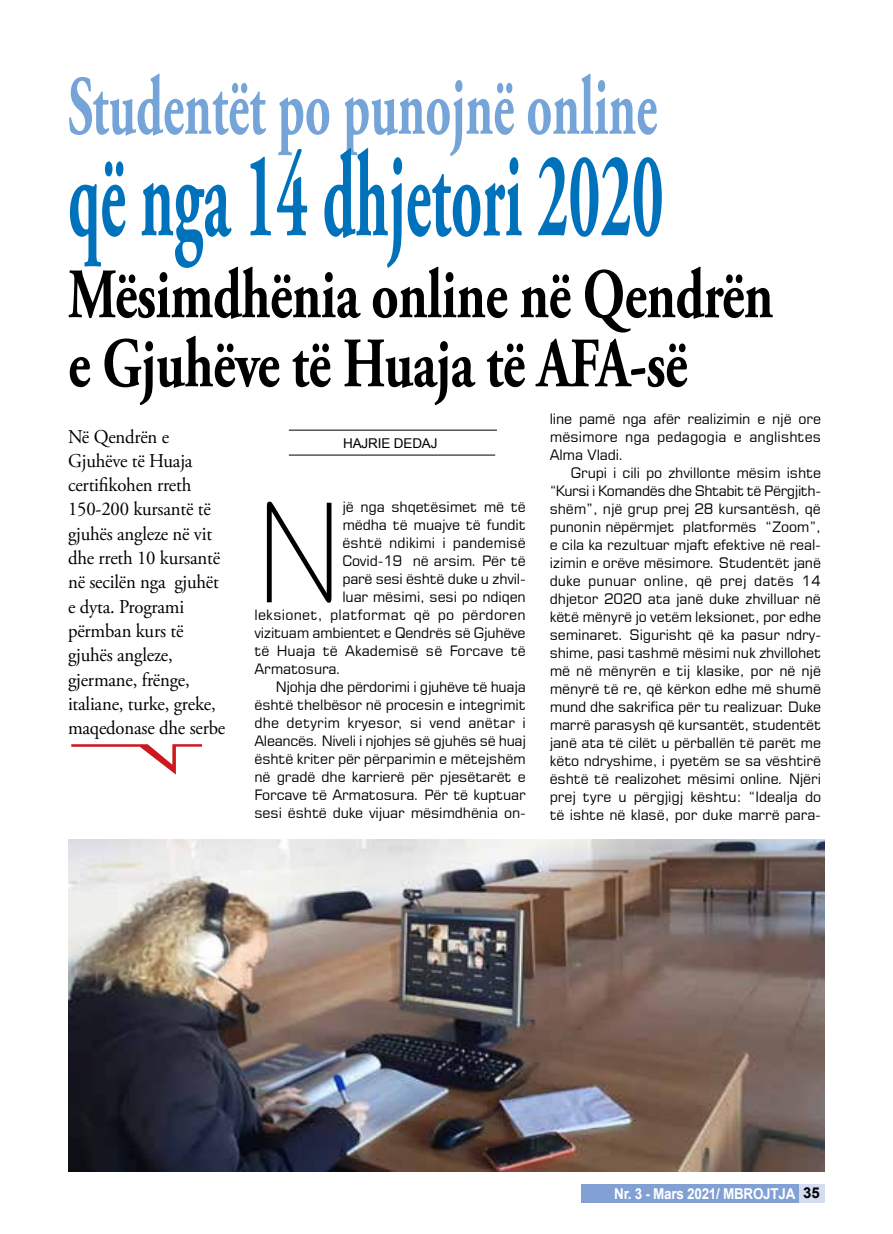
<style>
.page{position:relative;width:893px;height:1234px;background:#fff}
.page>*{position:absolute;margin:0;border:0;box-sizing:border-box;transform-origin:0 0}
.t1{font:149.25px "Horatio D Ligh";color:#000}
.t2{font:700 121.8px "Adobe Garamond Pro";color:#0072bb;scale:.5 1}
.t3{font:700 83.85px "Adobe Garamond Pro";color:#75a4d8;scale:.6 1}
.t4{font:700 70.5px/69px "Adobe Garamond Pro";letter-spacing:-.01em;color:#000;scale:.76 1}
.t5{font:19.5px/24.3px "Adobe Garamond Pro";letter-spacing:-.01em;color:#000;scale:.96 1}
.t6{font:700 15px "Arial";letter-spacing:-.02em;color:#fff;scale:.9 1}
.t7{font:14.25px/18px "Square 721 BT";letter-spacing:-.01em;color:#000;text-align:justify}
.t8{font:14.25px "Square 721 BT";letter-spacing:.015em;color:#000}
.t9{font:14.25px "Square 721 BT";letter-spacing:.01em;color:#000}
.t10{font:13.5px "Arial";letter-spacing:-.01em;color:#000}
.s1{color:#000}
</style>
<div class="page">
<div style="left:581px;top:1184px;width:244px;height:18px;background:#81a0d4"></div>
<div style="left:799px;top:1184px;width:26px;height:18px;background:#d4dcf1"></div>
<img style="left:68px;top:839px;width:757px;height:332px">
<svg style="left:71px;top:744px;width:131px;height:30px"></svg>
<hr style="left:289px;top:429px;width:208px;height:1px;background:#000">
<hr style="left:289px;top:454px;width:206px;height:1px;background:#000">
<h3 class="t3" style="left:68px;top:58px;width:983px">Studentët po punojnë online</h3>
<h2 class="t2" style="left:68px;top:125px;width:1192px">që nga 14 dhjetori 2020</h2>
<h3 class="t4" style="left:68px;top:261px;width:929px">Mësimdhënia online në Qendrën e Gjuhëve të Huaja të AFA-së</h3>
<p class="t5" style="left:68px;top:425px;width:165px">Në Qendrën e<br>Gjuhëve të Huaja certifikohen rreth<br>150-200 kursantë të gjuhës angleze në vit dhe rreth 10 kursantë në secilën nga gjuhët e dyta. Programi përmban kurs të gjuhës angleze, gjermane, frënge, italiane, turke, greke, maqedonase dhe serbe</p>
<p class="t10" style="left:343px;top:434px;width:96px">HAJRIE DEDAJ</p>
<h1 class="t1" style="left:254px;top:469px;width:91px">N</h1>
<p class="t7" style="left:342px;top:497px;width:185px">jë nga shqetësimet më të</p>
<p class="t7" style="left:342px;top:515px;width:185px">mëdha të muajve të fundit</p>
<p class="t7" style="left:342px;top:533px;width:185px">është ndikimi i pandemisë</p>
<p class="t7" style="left:342px;top:551px;width:185px">Covid-19 në arsim. Për të</p>
<p class="t7" style="left:342px;top:569px;width:185px">parë sesi është duke u zhvil-</p>
<p class="t7" style="left:342px;top:587px;width:185px">luar mësimi, sesi po ndiqen</p>
<p class="t8" style="left:254px;top:606px;width:273px">leksionet, platformat që po përdoren</p>
<p class="t7" style="left:254px;top:623px;width:273px">vizituam ambientet e Qendrës së Gjuhëve</p>
<p class="t7" style="left:254px;top:641px;width:273px">të Huaja të Akademisë së Forcave të</p>
<p class="t7" style="left:254px;top:659px;width:88px">Armatosura.</p>
<p class="t7" style="left:276px;top:677px;width:252px">Njohja dhe përdorimi i gjuhëve të huaja</p>
<p class="t7" style="left:254px;top:695px;width:273px">është thelbësor në procesin e integrimit</p>
<p class="t9" style="left:254px;top:714px;width:273px">dhe detyrim kryesor, si vend anëtar i</p>
<p class="t7" style="left:254px;top:731px;width:273px">Aleancës. Niveli i njohjes së gjuhës së huaj</p>
<p class="t7" style="left:254px;top:749px;width:273px">është kriter për përparimin e mëtejshëm</p>
<p class="t7" style="left:254px;top:767px;width:273px">në gradë dhe karrierë për pjesëtarët e</p>
<p class="t7" style="left:254px;top:785px;width:273px">Forcave të Armatosura. Për të kuptuar</p>
<p class="t7" style="left:254px;top:803px;width:273px">sesi është duke vijuar mësimdhënia on-</p>
<p class="t7" style="left:550px;top:409px;width:273px">line pamë nga afër realizimin e një ore mësimore nga pedagogia e anglishtes Alma Vladi.</p>
<p class="t7" style="left:550px;top:463px;width:273px;text-indent:21px">Grupi i cili po zhvillonte mësim ishte “Kursi i Komandës dhe Shtabit të Përgjith&shy;shëm”, një grup prej 28 kursantësh, që punonin nëpërmjet platformës “Zoom”, e cila ka rezultuar mjaft efektive në real&shy;izimin e orëve mësimore. Studentët janë duke punuar online, që prej datës 14 dhjetor 2020 ata janë duke zhvilluar në këtë mënyrë jo vetëm leksionet, por edhe seminaret. Sigurisht që ka pasur ndry&shy;shime, pasi tashmë mësimi nuk zhvillohet më në mënyrën e tij klasike, por në një mënyrë të re, që kërkon edhe më shumë mund dhe sakrifica për tu realizuar. Duke marrë parasysh që kursantët, studentët janë ata të cilët u përballën të parët me këto ndryshime, i pyetëm se sa vështirë është të realizohet mësimi online. Njëri prej tyre u përgjigj kështu: “Idealja do të ishte në klasë, por duke marrë para-</p>
<p class="t6" style="left:614px;top:1182px;width:230px">Nr. 3 - Mars 2021/ MBROJTJA <span class="s1">35</span></p>
</div>
